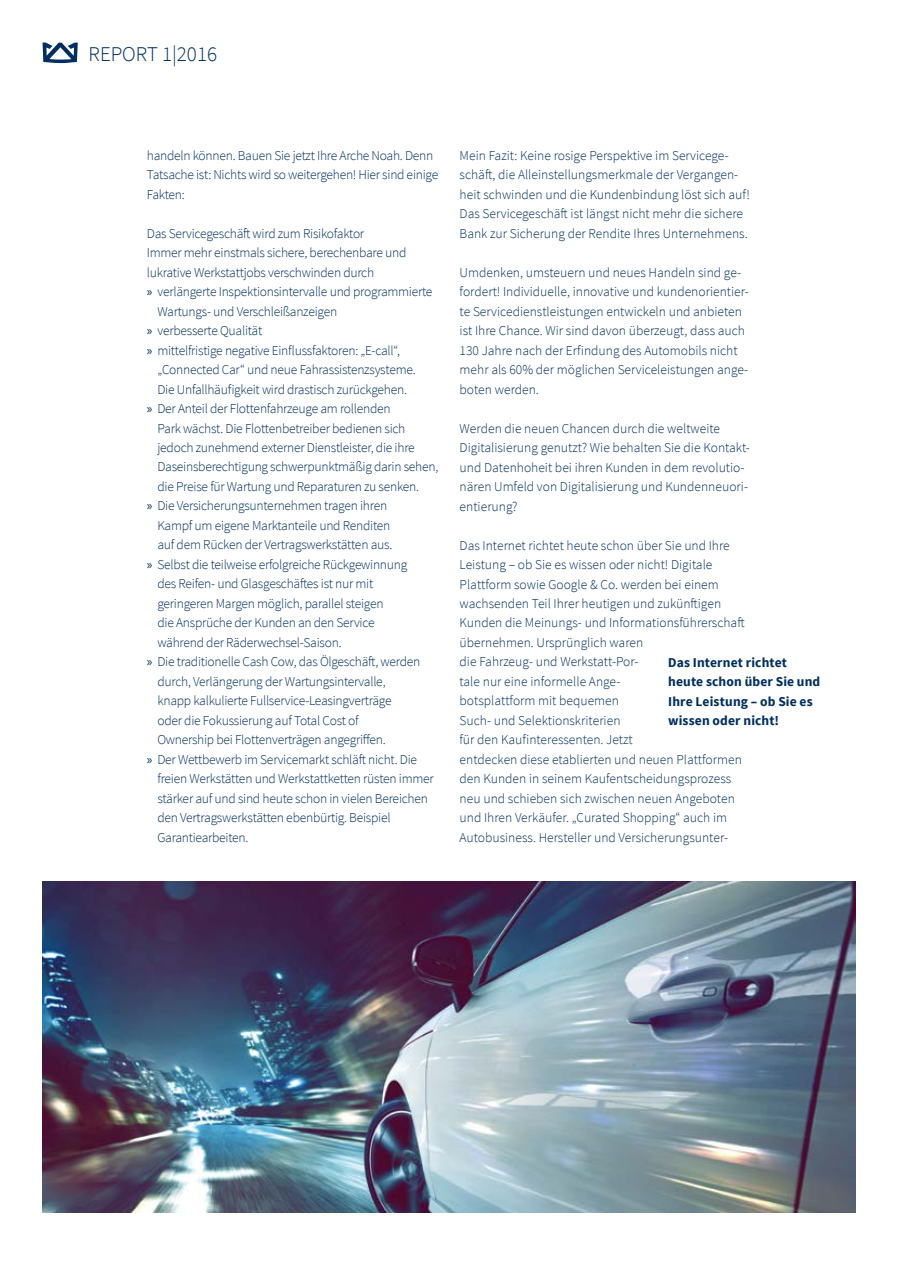
<style>
.page{position:relative;width:898px;height:1263px;background:#fff}
.page>*{position:absolute;margin:0;border:0;box-sizing:border-box;transform-origin:0 0}
.t1{font:300 21px "Source Sans Pro";color:#002f5f}
.t2{font:300 13.5px/19.5px "Source Sans Pro";letter-spacing:-.02em;color:#002f5f}
.t3{font:300 13.5px/19.5px "Source Sans Pro";color:#002f5f}
.t4{font:700 13.5px/19.5px "Source Sans Pro";letter-spacing:.01em;color:#002f5f}
.s1{font-family:"Myriad Pro";font-weight:400}
</style>
<div class="page">
<svg style="left:43px;top:43px;width:35px;height:20px"></svg>
<img style="left:43px;top:881px;width:812px;height:332px">
<h1 class="t1" style="left:88px;top:41px;width:130px">REPORT 1|2016</h1>
<p class="t2" style="left:147px;top:145px;width:293px">handeln können. Bauen Sie jetzt Ihre Arche Noah. Denn<br>Tatsache ist: Nichts wird so weitergehen! Hier sind einige<br>Fakten:</p>
<p class="t2" style="left:147px;top:223px;width:219px">Das Servicegeschäft wird zum Risikofaktor</p>
<p class="t2" style="left:147px;top:243px;width:261px">Immer mehr einstmals sichere, berechenbare und</p>
<p class="t2" style="left:147px;top:262px;width:229px">lukrative Werkstattjobs verschwinden durch</p>
<p class="t2" style="left:147px;top:282px;width:287px"><span class="s1">»</span> verlängerte Inspektionsintervalle und programmierte</p>
<p class="t2" style="left:157px;top:301px;width:181px">Wartungs- und Verschleißanzeigen</p>
<p class="t2" style="left:147px;top:321px;width:117px"><span class="s1">»</span> verbesserte Qualität</p>
<p class="t2" style="left:147px;top:340px;width:255px"><span class="s1">»</span> mittelfristige negative Einflussfaktoren: „E-call“,</p>
<p class="t2" style="left:157px;top:360px;width:259px">„Connected Car“ und neue Fahrassistenzsysteme.</p>
<p class="t2" style="left:157px;top:379px;width:251px">Die Unfallhäufigkeit wird drastisch zurückgehen.</p>
<p class="t2" style="left:147px;top:399px;width:245px"><span class="s1">»</span> Der Anteil der Flottenfahrzeuge am rollenden</p>
<p class="t2" style="left:157px;top:418px;width:249px">Park wächst. Die Flottenbetreiber bedienen sich</p>
<p class="t2" style="left:157px;top:438px;width:259px">jedoch zunehmend externer Dienstleister, die ihre</p>
<p class="t2" style="left:157px;top:457px;width:282px">Daseinsberechtigung schwerpunktmäßig darin sehen,</p>
<p class="t2" style="left:157px;top:477px;width:263px">die Preise für Wartung und Reparaturen zu senken.</p>
<p class="t2" style="left:147px;top:496px;width:242px"><span class="s1">»</span> Die Versicherungsunternehmen tragen ihren</p>
<p class="t2" style="left:157px;top:516px;width:234px">Kampf um eigene Marktanteile und Renditen</p>
<p class="t2" style="left:157px;top:535px;width:236px">auf dem Rücken der Vertragswerkstätten aus.</p>
<p class="t2" style="left:147px;top:555px;width:262px"><span class="s1">»</span> Selbst die teilweise erfolgreiche Rückgewinnung</p>
<p class="t2" style="left:157px;top:574px;width:217px">des Reifen- und Glasgeschäftes ist nur mit</p>
<p class="t2" style="left:157px;top:594px;width:227px">geringeren Margen möglich, parallel steigen</p>
<p class="t2" style="left:157px;top:613px;width:218px">die Ansprüche der Kunden an den Service</p>
<p class="t2" style="left:157px;top:633px;width:186px">während der Räderwechsel-Saison.</p>
<p class="t2" style="left:147px;top:652px;width:275px"><span class="s1">»</span> Die traditionelle Cash Cow, das Ölgeschäft, werden</p>
<p class="t2" style="left:157px;top:672px;width:229px">durch, Verlängerung der Wartungsintervalle,</p>
<p class="t2" style="left:157px;top:691px;width:235px">knapp kalkulierte Fullservice-Leasingverträge</p>
<p class="t2" style="left:157px;top:711px;width:203px">oder die Fokussierung auf Total Cost of</p>
<p class="t2" style="left:157px;top:730px;width:230px">Ownership bei Flottenverträgen angegriffen.</p>
<p class="t2" style="left:147px;top:750px;width:272px"><span class="s1">»</span> Der Wettbewerb im Servicemarkt schläft nicht. Die</p>
<p class="t2" style="left:157px;top:769px;width:278px">freien Werkstätten und Werkstattketten rüsten immer</p>
<p class="t2" style="left:157px;top:789px;width:272px">stärker auf und sind heute schon in vielen Bereichen</p>
<p class="t2" style="left:157px;top:808px;width:234px">den Vertragswerkstätten ebenbürtig. Beispiel</p>
<p class="t2" style="left:157px;top:828px;width:92px">Garantiearbeiten.</p>
<p class="t3" style="left:459px;top:145px;width:291px">Mein Fazit: Keine rosige Perspektive im Servicege&shy;schäft, die Alleinstellungsmerkmale der Vergangen&shy;heit schwinden und die Kundenbindung löst sich auf!<br>Das Servicegeschäft ist längst nicht mehr die sichere Bank zur Sicherung der Rendite Ihres Unternehmens.</p>
<p class="t3" style="left:459px;top:262px;width:290px">Umdenken, umsteuern und neues Handeln sind ge&shy;fordert! Individuelle, innovative und kundenorientier&shy;te Servicedienstleistungen entwickeln und anbieten ist Ihre Chance. Wir sind davon überzeugt, dass auch 130 Jahre nach der Erfindung des Automobils nicht mehr als 60% der möglichen Serviceleistungen ange&shy;boten werden.</p>
<p class="t3" style="left:459px;top:418px;width:292px">Werden die neuen Chancen durch die weltweite Digitalisierung genutzt? Wie behalten Sie die Kontakt&shy;und Datenhoheit bei ihren Kunden in dem revolutio&shy;nären Umfeld von Digitalisierung und Kundenneuori&shy;entierung?</p>
<p class="t3" style="left:459px;top:535px;width:286px">Das Internet richtet heute schon über Sie und Ihre Leistung – ob Sie es wissen oder nicht! Digitale Plattform sowie Google &amp; Co. werden bei einem wachsenden Teil Ihrer heutigen und zukünftigen Kunden die Meinungs- und Informationsführerschaft übernehmen. Ursprünglich waren<br>die Fahrzeug- und Werkstatt-Por-<br>tale nur eine informelle Ange-<br>botsplattform mit bequemen<br>Such- und Selektionskriterien<br>für den Kaufinteressenten. Jetzt<br>entdecken diese etablierten und neuen Plattformen den Kunden in seinem Kaufentscheidungsprozess neu und schieben sich zwischen neuen Angeboten und Ihren Verkäufer. „Curated Shopping“ auch im Autobusiness. Hersteller und Versicherungsunter-</p>
<p class="t4" style="left:668px;top:653px;width:154px">Das Internet richtet heute schon über Sie und<br>Ihre Leistung – ob Sie es wissen oder nicht!</p>
</div>
